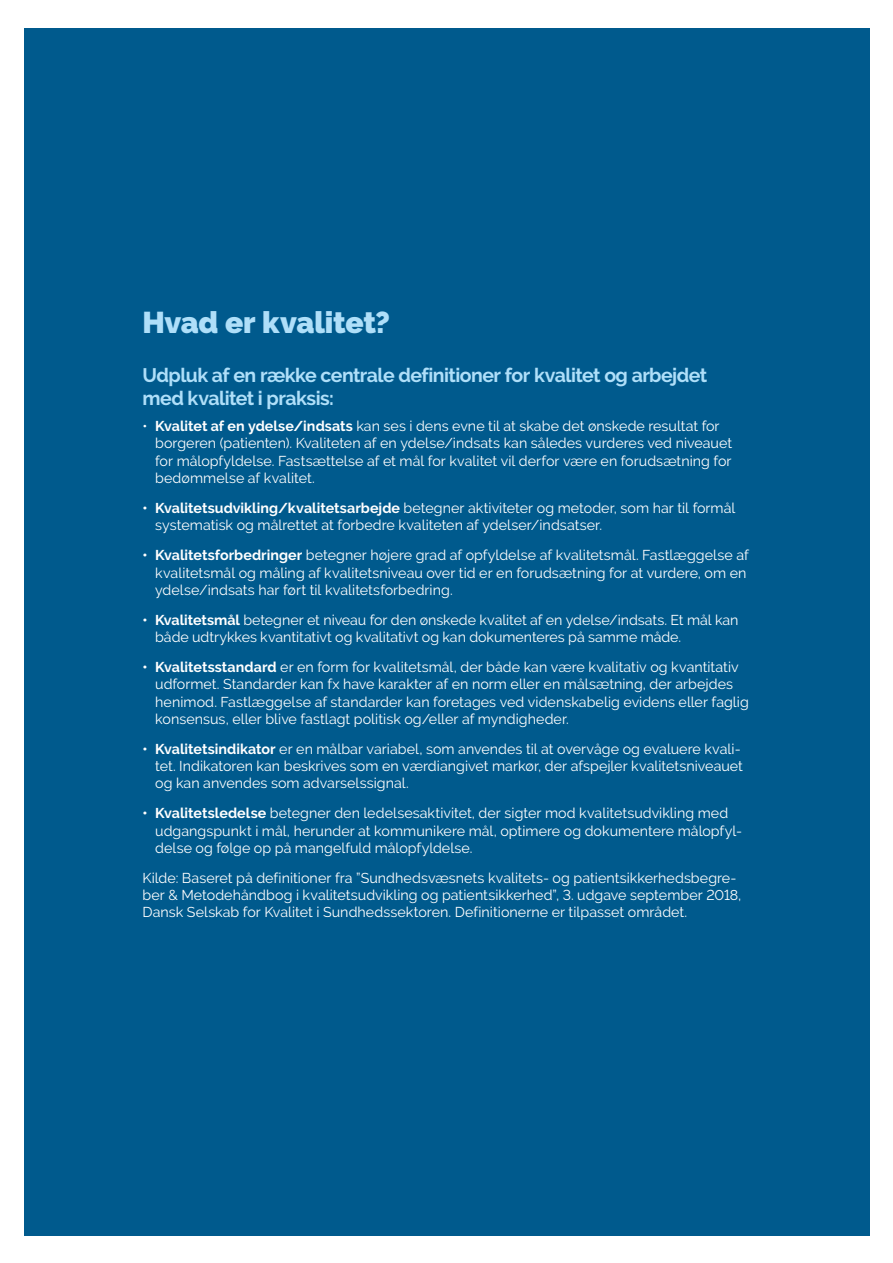
<style>
.page{position:relative;width:893px;height:1263px;background:#fff}
.page>*{position:absolute;margin:0;border:0;box-sizing:border-box;transform-origin:0 0}
.t1{font:900 30px "Raleway";letter-spacing:-.01em;color:#afdff9}
.t2{font:700 19.5px/23.4px "Raleway";letter-spacing:-.03em;color:#afdff9}
.t3{font:14.25px/17.2px "Raleway";letter-spacing:.005em;color:#fff}
.s1{font-weight:700}
</style>
<div class="page">
<div style="left:24px;top:28px;width:845px;height:1207px;background:#005a8d"></div>
<h1 class="t1" style="left:142px;top:305px;width:249px">Hvad er kvalitet?</h1>
<h2 class="t2" style="left:142px;top:364px;width:566px">Udpluk af en række centrale definitioner for kvalitet og arbejdet med kvalitet i praksis:</h2>
<p class="t3" style="left:155px;top:417px;width:578px;text-indent:-13px">• <span class="s1">Kvalitet af en ydelse/indsats</span> kan ses i dens evne til at skabe det ønskede resultat for borgeren (patienten). Kvaliteten af en ydelse/indsats kan således vurderes ved niveauet for målopfyldelse. Fastsættelse af et mål for kvalitet vil derfor være en forudsætning for bedømmelse af kvalitet.</p>
<p class="t3" style="left:155px;top:499px;width:582px;text-indent:-13px"><span class="s1">• Kvalitetsudvikling/kvalitetsarbejde</span> betegner aktiviteter og metoder, som har til formål systematisk og målrettet at forbedre kvaliteten af ydelser/indsatser.</p>
<p class="t3" style="left:155px;top:547px;width:595px;text-indent:-13px"><span class="s1">• Kvalitetsforbedringer</span> betegner højere grad af opfyldelse af kvalitetsmål. Fastlæggelse af kvalitetsmål og måling af kvalitetsniveau over tid er en forudsætning for at vurdere, om en ydelse/indsats har ført til kvalitetsforbedring.</p>
<p class="t3" style="left:155px;top:611px;width:585px;text-indent:-13px"><span class="s1">• Kvalitetsmål</span> betegner et niveau for den ønskede kvalitet af en ydelse/indsats. Et mål kan både udtrykkes kvantitativt og kvalitativt og kan dokumenteres på samme måde.</p>
<p class="t3" style="left:155px;top:658px;width:595px;text-indent:-13px"><span class="s1">• Kvalitetsstandard</span> er en form for kvalitetsmål, der både kan være kvalitativ og kvantitativ udformet. Standarder kan fx have karakter af en norm eller en målsætning, der arbejdes henimod. Fastlæggelse af standarder kan foretages ved videnskabelig evidens eller faglig konsensus, eller blive fastlagt politisk og/eller af myndigheder.</p>
<p class="t3" style="left:155px;top:740px;width:589px;text-indent:-13px"><span class="s1">• Kvalitetsindikator</span> er en målbar variabel, som anvendes til at overvåge og evaluere kvali&shy;tet. Indikatoren kan beskrives som en værdiangivet markør, der afspejler kvalitetsniveauet og kan anvendes som advarselssignal.</p>
<p class="t3" style="left:155px;top:805px;width:588px;text-indent:-13px"><span class="s1">• Kvalitetsledelse</span> betegner den ledelsesaktivitet, der sigter mod kvalitetsudvikling med udgangspunkt i mål, herunder at kommunikere mål, optimere og dokumentere målopfyl&shy;delse og følge op på mangelfuld målopfyldelse.</p>
<p class="t3" style="left:142px;top:869px;width:600px">Kilde: Baseret på definitioner fra ”Sundhedsvæsnets kvalitets- og patientsikkerhedsbegre&shy;ber &amp; Metodehåndbog i kvalitetsudvikling og patientsikkerhed”, 3. udgave september 2018,<br>Dansk Selskab for Kvalitet i Sundhedssektoren. Definitionerne er tilpasset området.</p>
</div>
